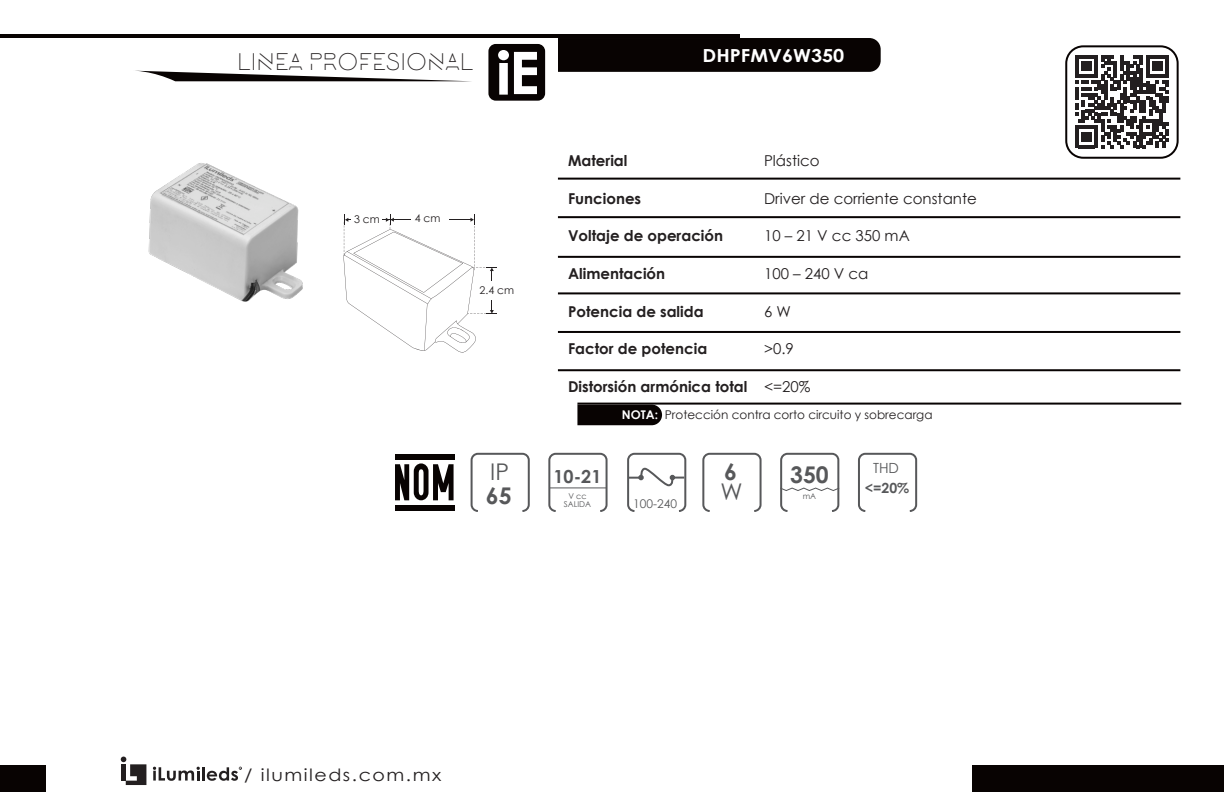
<style>
.page{position:relative;width:1224px;height:792px;background:#fff}
.page>*{position:absolute;margin:0;border:0;box-sizing:border-box;transform-origin:0 0}
.t1{font:24px "Lombok";color:#231f20}
.t2{font:700 23px "Century Gothic";color:#57585a}
.t3{font:23px "Century Gothic";color:#57585a}
.t4{font:700 18px "Century Gothic";color:#fff;scale:1.1 1}
.t5{font:700 18px "Century Gothic";color:#57585a}
.t6{font:17px "Century Gothic";letter-spacing:.08em;color:#231f20;scale:1.12 1}
.t7{font:700 15px "Century Gothic";color:#231f20}
.t8{font:15px "Century Gothic";color:#231f20}
.t9{font:700 14px "Century Gothic";color:#57585a}
.t10{font:14px "Century Gothic";color:#57585a}
.tables_CONTENT{font:12px "Century Gothic";color:#231f20}
.t11{font:12px "Century Gothic";color:#57585a}
.t12{font:10.6px "Century Gothic";color:#231f20}
.t13{font:8px "Century Gothic";color:#57585a}
.s1{font-weight:700;color:#fff}
</style>
<div class="page">
<div style="left:0;top:765px;width:45px;height:27px;background:#080302"></div>
<div style="left:972px;top:765px;width:252px;height:27px;background:#080302"></div>
<div style="left:1065px;top:45px;width:114px;height:114px;border:2px solid #080302;border-radius:17px"></div>
<hr style="left:0;top:34px;width:739px;height:4px;background:#080302">
<div style="left:558px;top:38px;width:323px;height:34px;background:#080302"></div>
<hr style="left:202px;top:767px;width:3px;height:14px;background:#231f20">
<svg style="left:207px;top:767px;width:35px;height:14px"></svg>
<svg style="left:153px;top:767px;width:47px;height:14px"></svg>
<svg style="left:121px;top:757px;width:25px;height:28px"></svg>
<div style="left:121px;top:764px;width:5px;height:17px;background:#231f20"></div>
<svg style="left:139px;top:71px;width:323px;height:10px"></svg>
<div style="left:488px;top:44px;width:57px;height:57px;background:#080302;border-radius:7px"></div>
<svg style="left:498px;top:50px;width:39px;height:45px"></svg>
<hr style="left:558px;top:178px;width:622px;height:2px;background:#080302">
<hr style="left:558px;top:292px;width:622px;height:2px;background:#080302">
<hr style="left:558px;top:216px;width:622px;height:2px;background:#080302">
<hr style="left:558px;top:331px;width:622px;height:2px;background:#080302">
<hr style="left:558px;top:256px;width:622px;height:2px;background:#080302">
<hr style="left:558px;top:369px;width:622px;height:2px;background:#080302">
<img style="left:148px;top:163px;width:197px;height:139px">
<svg style="left:344px;top:215px;width:153px;height:138px"></svg>
<svg style="left:1075px;top:55px;width:94px;height:93px"></svg>
<div style="left:395px;top:454px;width:59px;height:6px;background:#080302"></div>
<div style="left:395px;top:505px;width:59px;height:5px;background:#080302"></div>
<svg style="left:395px;top:463px;width:59px;height:37px"></svg>
<div style="left:780px;top:453px;width:59px;height:59px;border:2px solid #57585a;border-radius:6px"></div>
<svg style="left:780px;top:487px;width:60px;height:5px"></svg>
<hr style="left:549px;top:487px;width:58px;height:1px;background:#57585a">
<div style="left:548px;top:453px;width:60px;height:59px;border:2px solid #57585a;border-radius:6px"></div>
<div style="left:627px;top:453px;width:59px;height:59px;border:2px solid #57585a;border-radius:6px"></div>
<svg style="left:627px;top:467px;width:59px;height:20px"></svg>
<div style="left:858px;top:453px;width:59px;height:59px;border:2px solid #57585a;border-radius:6px"></div>
<div style="left:471px;top:453px;width:59px;height:59px;border:2px solid #57585a;border-radius:6px"></div>
<div style="left:702px;top:453px;width:60px;height:59px;border:2px solid #57585a;border-radius:6px"></div>
<div style="left:577px;top:405px;width:85px;height:20px;background:#080302"></div>
<hr style="left:577px;top:403px;width:604px;height:2px;background:#080302">
<p class="t1" style="left:237px;top:49px;width:238px">LINEA PROFESIONAL</p>
<p class="t12" style="left:354px;top:213px;width:27px">3 cm</p>
<p class="t12" style="left:415px;top:212px;width:27px">4 cm</p>
<p class="t12" style="left:480px;top:283px;width:36px">2.4 cm</p>
<p class="t3" style="left:490px;top:456px;width:20px">IP</p>
<p class="t2" style="left:486px;top:478px;width:27px">65</p>
<p class="t4" style="left:703px;top:42px;width:130px">DHPFMV6W350</p>
<p class="t7" style="left:568px;top:149px;width:61px">Material</p>
<p class="t7" style="left:568px;top:187px;width:75px">Funciones</p>
<p class="t7" style="left:568px;top:225px;width:157px">Voltaje de operación</p>
<p class="t7" style="left:568px;top:262px;width:99px">Alimentación</p>
<p class="t7" style="left:568px;top:300px;width:137px">Potencia de salida</p>
<p class="t7" style="left:568px;top:337px;width:141px">Factor de potencia</p>
<p class="t7" style="left:568px;top:375px;width:181px">Distorsión armónica total</p>
<p class="t8" style="left:764px;top:150px;width:57px">Plástico</p>
<p class="t8" style="left:764px;top:188px;width:214px">Driver de corriente constante</p>
<p class="t8" style="left:764px;top:225px;width:147px">10 – 21 V cc 350 mA</p>
<p class="t8" style="left:764px;top:263px;width:106px">100 – 240 V ca</p>
<p class="t8" style="left:764px;top:301px;width:28px">6 W</p>
<p class="t8" style="left:764px;top:338px;width:31px">&gt;0.9</p>
<p class="t8" style="left:764px;top:376px;width:48px">&lt;=20%</p>
<p class="tables_CONTENT" style="left:622px;top:407px;width:312px"><span class="s1">NOTA:</span> Protección contra corto circuito y sobrecarga</p>
<p class="t5" style="left:554px;top:463px;width:49px">10-21</p>
<p class="t13" style="left:568px;top:491px;width:20px">V cc</p>
<p class="t13" style="left:564px;top:499px;width:29px">SALIDA</p>
<p class="t11" style="left:633px;top:495px;width:45px">100-240</p>
<p class="t2" style="left:724px;top:454px;width:14px">6</p>
<p class="t3" style="left:720px;top:476px;width:24px">W</p>
<p class="t2" style="left:790px;top:457px;width:40px">350</p>
<p class="t13" style="left:803px;top:491px;width:15px">mA</p>
<p class="t10" style="left:873px;top:459px;width:27px">THD</p>
<p class="t9" style="left:865px;top:478px;width:46px">&lt;=20%</p>
<p class="t6" style="left:244px;top:763px;width:178px">/ ilumileds.com.mx</p>
</div>
